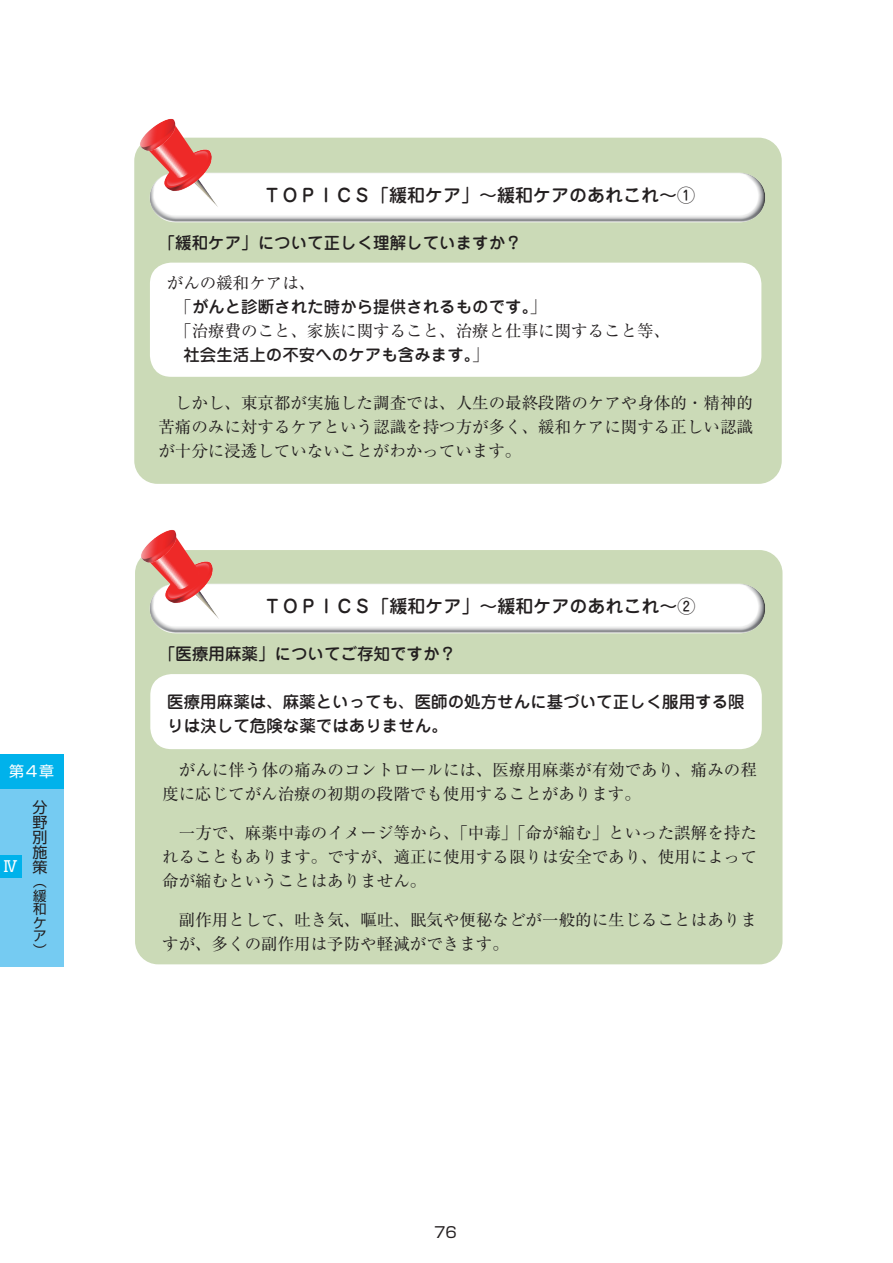
<style>
.page{position:relative;width:893px;height:1263px;background:#fff}
.page>*{position:absolute;margin:0;border:0;box-sizing:border-box;transform-origin:0 0}
.t1{font:500 18px "Jun 34 Pro";color:#231f20}
.t2{font:16.5px/24px "Ryumin Pro";color:#231f20}
.t3{font:500 16.5px/24px "Jun 34 Pro";color:#231f20}
.t4{font:15px/15px "Shin Go Pro";color:#231f20;text-align:justify}
.t5{font:15px "Shin Go Pro";color:#fff}
.t6{font:13.5px/13.5px "Shin Go Pro";color:#231f20;text-align:justify}
.s1{font-family:"Ryumin Pro";font-weight:400}
</style>
<div class="page">
<div style="left:135px;top:550px;width:647px;height:414px;background:#cbdab7;border-radius:23px"></div>
<img style="left:150px;top:583px;width:615px;height:50px">
<img style="left:181px;top:609px;width:41px;height:13px">
<img style="left:155px;top:561px;width:70px;height:48px">
<svg style="left:150px;top:553px;width:53px;height:41px"></svg>
<img style="left:136px;top:530px;width:51px;height:37px">
<div style="left:150px;top:674px;width:612px;height:75px;background:#fff;border-radius:21px"></div>
<div style="left:0;top:755px;width:63px;height:34px;background:#00b2eb"></div>
<div style="left:0;top:789px;width:63px;height:177px;background:#75cbf2"></div>
<div style="left:0;top:855px;width:21px;height:22px;background:#00b2eb"></div>
<div style="left:134px;top:138px;width:648px;height:346px;background:#cbdab7;border-radius:23px"></div>
<img style="left:149px;top:172px;width:616px;height:50px">
<img style="left:180px;top:198px;width:41px;height:13px">
<img style="left:155px;top:149px;width:70px;height:49px">
<svg style="left:149px;top:137px;width:53px;height:45px"></svg>
<img style="left:135px;top:118px;width:51px;height:38px">
<div style="left:150px;top:263px;width:611px;height:114px;background:#fff;border-radius:21px"></div>
<p class="t5" style="left:9px;top:759px;width:47px">第４章</p>
<p class="t4" style="left:33px;top:798px;width:16px">分野別施策</p>
<p class="t5" style="left:3px;top:854px;width:17px">Ⅳ</p>
<p class="t6" style="left:33px;top:873px;width:15px">（緩和ケア）</p>
<p class="t1" style="left:263px;top:180px;width:434px">ＴＯＰＩＣＳ「緩和ケア」～緩和ケアのあれこれ～①</p>
<p class="t3" style="left:159px;top:229px;width:364px">「緩和ケア」について正しく理解していますか？</p>
<p class="t2" style="left:167px;top:270px;width:150px">がんの緩和ケアは、</p>
<p class="t3" style="left:175px;top:293px;width:373px"><span class="s1">「</span>がんと診断された時から提供されるものです。<span class="s1">」</span></p>
<p class="t2" style="left:175px;top:318px;width:496px">「治療費のこと、家族に関すること、治療と仕事に関すること等、</p>
<p class="t3" style="left:183px;top:341px;width:307px">社会生活上の不安へのケアも含みます。<span class="s1">」</span></p>
<p class="t2" style="left:158px;top:390px;width:596px;text-align:justify">　しかし、東京都が実施した調査では、人生の最終段階のケアや身体的・精神的苦痛のみに対するケアという認識を持つ方が多く、緩和ケアに関する正しい認識が十分に浸透していないことがわかっています。</p>
<p class="t1" style="left:263px;top:592px;width:433px">ＴＯＰＩＣＳ「緩和ケア」～緩和ケアのあれこれ～②</p>
<p class="t3" style="left:159px;top:640px;width:298px">「医療用麻薬」についてご存知ですか？</p>
<p class="t3" style="left:167px;top:688px;width:579px">医療用麻薬は、麻薬といっても、医師の処方せんに基づいて正しく服用する限りは決して危険な薬ではありません。</p>
<p class="t2" style="left:162px;top:756px;width:596px">　がんに伴う体の痛みのコントロールには、医療用麻薬が有効であり、痛みの程度に応じてがん治療の初期の段階でも使用することがあります。</p>
<p class="t2" style="left:162px;top:819px;width:596px;text-align:justify">　一方で、麻薬中毒のイメージ等から、「中毒」「命が縮む」といった誤解を持たれることもあります。ですが、適正に使用する限りは安全であり、使用によって命が縮むということはありません。</p>
<p class="t2" style="left:162px;top:906px;width:596px">　副作用として、吐き気、嘔吐、眠気や便秘などが一般的に生じることはありますが、多くの副作用は予防や軽減ができます。</p>
<p class="t4" style="left:434px;top:1223px;width:24px">76</p>
</div>
